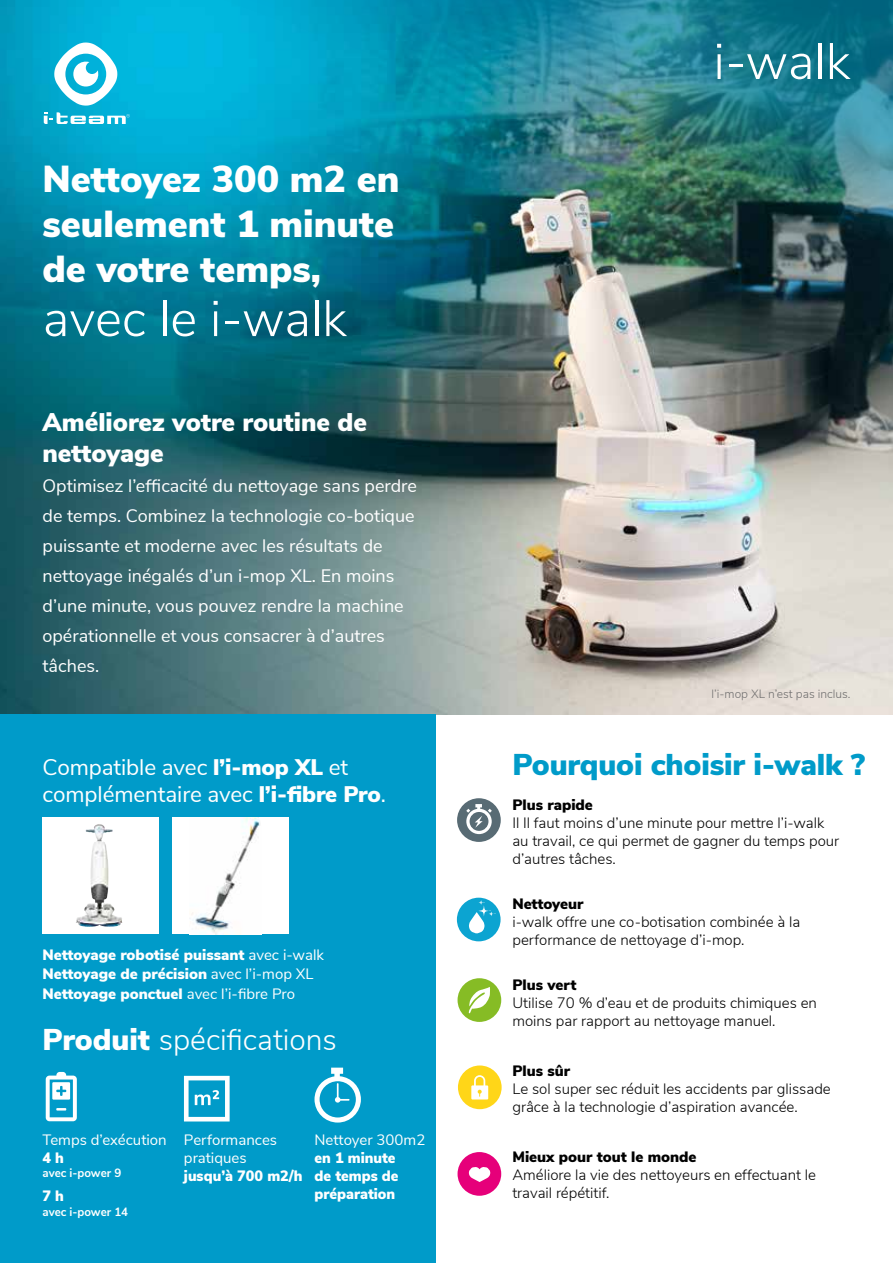
<style>
.page{position:relative;width:893px;height:1263px;background:#fff}
.page>*{position:absolute;margin:0;border:0;box-sizing:border-box;transform-origin:0 0}
.t1{font:300 51px "Nunito Sans";color:#fff}
.t2{font:900 37.5px/45px "Nunito Sans";color:#fff}
.t3{font:900 30px "Nunito Sans";letter-spacing:-.005em;color:#009bc9}
.t4{font:300 30px "Nunito Sans";color:#fff}
.t5{font:900 25.5px/30.6px "Nunito Sans";color:#fff}
.t6{font:22.5px/27px "Nunito Sans";letter-spacing:-.005em;color:#fff}
.t7{font:18px/30px "Nunito Sans";color:#fff}
.t8{font:300 15px/18px "Nunito Sans";color:#000}
.t9{font:900 15px/19.5px "Nunito Sans";color:#fff}
.t10{font:900 15px "Nunito Sans";color:#000}
.t11{font:15px/18px "Nunito Sans";color:#fff}
.t12{font:900 15px/18px "Nunito Sans";color:#fff;scale:.96 1}
.t13{font:700 12px "Nunito Sans";color:#fff;scale:.96 1}
.t14{font:300 12px "Nunito Sans";color:#706f6f}
.s1{font-weight:900}
.s2{font-weight:400}
</style>
<div class="page">
<img style="left:0;top:0;width:893px;height:714px">
<img style="left:212px;top:0;width:681px;height:300px">
<div style="left:0;top:714px;width:436px;height:549px;background:#009bc9"></div>
<svg style="left:54px;top:43px;width:63px;height:63px"></svg>
<svg style="left:44px;top:112px;width:86px;height:12px"></svg>
<div style="left:457px;top:798px;width:44px;height:44px;background:#586b74;border-radius:50%"></div>
<svg style="left:466px;top:804px;width:26px;height:30px"></svg>
<div style="left:457px;top:898px;width:44px;height:43px;background:#0ca4d1;border-radius:50%"></div>
<svg style="left:469px;top:899px;width:25px;height:34px"></svg>
<div style="left:458px;top:978px;width:43px;height:44px;background:#86bc25;border-radius:50%"></div>
<svg style="left:468px;top:987px;width:22px;height:26px"></svg>
<div style="left:458px;top:1065px;width:44px;height:44px;background:#ffd618;border-radius:50%"></div>
<svg style="left:471px;top:1075px;width:17px;height:24px"></svg>
<div style="left:458px;top:1152px;width:43px;height:44px;background:#e6007a;border-radius:50%"></div>
<svg style="left:468px;top:1167px;width:23px;height:15px"></svg>
<svg style="left:46px;top:1072px;width:31px;height:49px"></svg>
<svg style="left:184px;top:1076px;width:46px;height:45px"></svg>
<svg style="left:314px;top:1068px;width:47px;height:54px"></svg>
<div style="left:43px;top:817px;width:116px;height:117px;background:#fff"></div>
<img style="left:77px;top:824px;width:21px;height:95px">
<div style="left:173px;top:817px;width:116px;height:117px;background:#fff"></div>
<img style="left:191px;top:817px;width:69px;height:117px">
<h2 class="t2" style="left:43px;top:155px;width:359px">Nettoyez 300 m2 en seulement 1 minute de votre temps,</h2>
<h1 class="t1" style="left:43px;top:281px;width:306px">avec le i-walk</h1>
<h3 class="t5" style="left:43px;top:406px;width:326px">Améliorez votre routine de nettoyage</h3>
<p class="t7" style="left:43px;top:469px;width:376px">Optimisez l’efficacité du nettoyage sans perdre de temps. Combinez la technologie co-botique puissante et moderne avec les résultats de nettoyage inégalés d’un i-mop XL. En moins d’une minute, vous pouvez rendre la machine opérationnelle et vous consacrer à d’autres tâches.</p>
<h3 class="t6" style="left:43px;top:752px;width:345px">Compatible avec <span class="s1">l’i-mop XL</span> et complémentaire avec <span class="s1">l’i-fibre Pro</span>.</h3>
<p class="t9" style="left:43px;top:944px;width:283px">Nettoyage robotisé puissant <span class="s2">avec i-walk<br></span>Nettoyage de précision <span class="s2">avec l’i-mop XL<br></span>Nettoyage ponctuel <span class="s2">avec l’i-fibre Pro</span></p>
<h3 class="t4" style="left:43px;top:1018px;width:296px"><span class="s1">Produit</span> spécifications</h3>
<p class="t11" style="left:43px;top:1130px;width:126px">Temps d’exécution</p>
<p class="t12" style="left:43px;top:1148px;width:24px">4 h</p>
<p class="t13" style="left:43px;top:1164px;width:84px">avec i-power 9</p>
<p class="t12" style="left:43px;top:1186px;width:24px">7 h</p>
<p class="t13" style="left:43px;top:1203px;width:91px">avec i-power 14</p>
<p class="t11" style="left:184px;top:1130px;width:95px">Performances pratiques</p>
<p class="t12" style="left:184px;top:1166px;width:125px">jusqu’à 700 m2/h</p>
<p class="t11" style="left:314px;top:1130px;width:112px">Nettoyer 300m2</p>
<p class="t12" style="left:314px;top:1148px;width:89px">en 1 minute de temps de préparation</p>
<h1 class="t1" style="left:713px;top:24px;width:138px">i-walk</h1>
<p class="t14" style="left:711px;top:685px;width:140px">l’i-mop XL n’est pas inclus.</p>
<h3 class="t3" style="left:512px;top:742px;width:354px">Pourquoi choisir i-walk ?</h3>
<p class="t10" style="left:512px;top:794px;width:82px">Plus rapide</p>
<p class="t8" style="left:512px;top:813px;width:328px">Il Il faut moins d’une minute pour mettre l’i-walk au travail, ce qui permet de gagner du temps pour d’autres tâches.</p>
<p class="t10" style="left:512px;top:893px;width:73px">Nettoyeur</p>
<p class="t8" style="left:512px;top:912px;width:289px">i-walk offre une co-botisation combinée à la performance de nettoyage d’i-mop.</p>
<p class="t10" style="left:512px;top:974px;width:66px">Plus vert</p>
<p class="t8" style="left:512px;top:993px;width:306px">Utilise 70 % d’eau et de produits chimiques en moins par rapport au nettoyage manuel.</p>
<p class="t10" style="left:512px;top:1060px;width:59px">Plus sûr</p>
<p class="t8" style="left:512px;top:1079px;width:320px">Le sol super sec réduit les accidents par glissade grâce à la technologie d’aspiration avancée.</p>
<p class="t10" style="left:512px;top:1146px;width:186px">Mieux pour tout le monde</p>
<p class="t8" style="left:512px;top:1165px;width:305px">Améliore la vie des nettoyeurs en effectuant le travail répétitif.</p>
</div>
